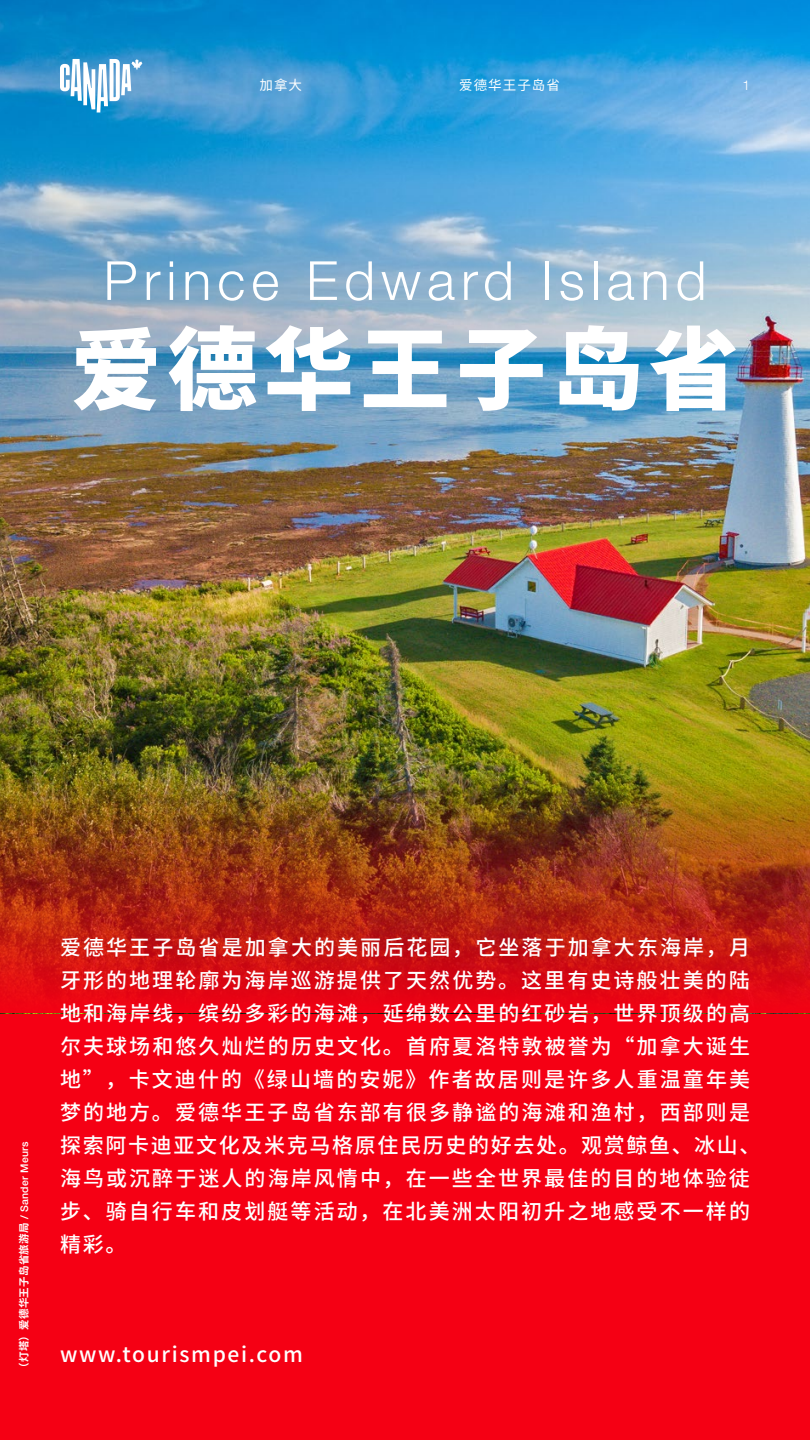
<style>
.page{position:relative;width:810px;height:1440px;background:#fff}
.page>*{position:absolute;margin:0;border:0;box-sizing:border-box;transform-origin:0 0}
.t1{font:900 90px "Noto Sans CJ Ksc";letter-spacing:.07em;color:#fff}
.t2{font:300 54px "Helvetica Neue LT Pro";letter-spacing:.11em;color:#fff}
.t3{font:500 21px/33px "Noto Sans CJ Ksc";letter-spacing:.1em;color:#fff}
.t4{font:500 21px "Noto Sans CJ Ksc";letter-spacing:.08em;color:#fff}
.t5{font:13.5px "Noto Sans CJ Ksc";letter-spacing:.08em;color:#fff}
.t6{font:300 13.5px "Helvetica Neue LT Pro";color:#fff}
.t7{font:700 10.5px "Noto Sans CJ Ksc";letter-spacing:.025em;color:#fff}
.s1{font-family:"Helvetica Neue LT Pro";font-weight:500}
</style>
<div class="page">
<div style="left:0;top:955px;width:810px;height:485px;background:#f50014"></div>
<img style="left:0;top:0;width:810px;height:775px">
<img style="left:0;top:775px;width:810px;height:228px">
<svg style="left:60px;top:59px;width:83px;height:53px"></svg>
<p class="t5" style="left:260px;top:78px;width:44px">加拿大</p>
<p class="t5" style="left:459px;top:78px;width:102px">爱德华王子岛省</p>
<p class="t6" style="left:743px;top:77px;width:9px">1</p>
<h2 class="t2" style="left:103px;top:248px;width:605px">Prince Edward Island</h2>
<h1 class="t1" style="left:71px;top:319px;width:669px">爱德华王子岛省</h1>
<p class="t7" style="left:18px;top:1373px;width:233px;rotate:-90deg">（灯塔）爱德华王子岛省旅游局 <span class="s1">/ Sander Meurs</span></p>
<p class="t3" style="left:60px;top:931px;width:702px">爱德华王子岛省是加拿大的美丽后花园，它坐落于加拿大东海岸，月牙形的地理轮廓为海岸巡游提供了天然优势。这里有史诗般壮美的陆地和海岸线，缤纷多彩的海滩，延绵数公里的红砂岩，世界顶级的高尔夫球场和悠久灿烂的历史文化。首府夏洛特敦被誉为“加拿大诞生地”，卡文迪什的《绿山墙的安妮》作者故居则是许多人重温童年美梦的地方。爱德华王子岛省东部有很多静谧的海滩和渔村，西部则是探索阿卡迪亚文化及米克马格原住民历史的好去处。观赏鲸鱼、冰山、海鸟或沉醉于迷人的海岸风情中，在一些全世界最佳的目的地体验徒步、骑自行车和皮划艇等活动，在北美洲太阳初升之地感受不一样的精彩。</p>
<p class="t4" style="left:60px;top:1343px;width:244px">www.tourismpei.com</p>
</div>
